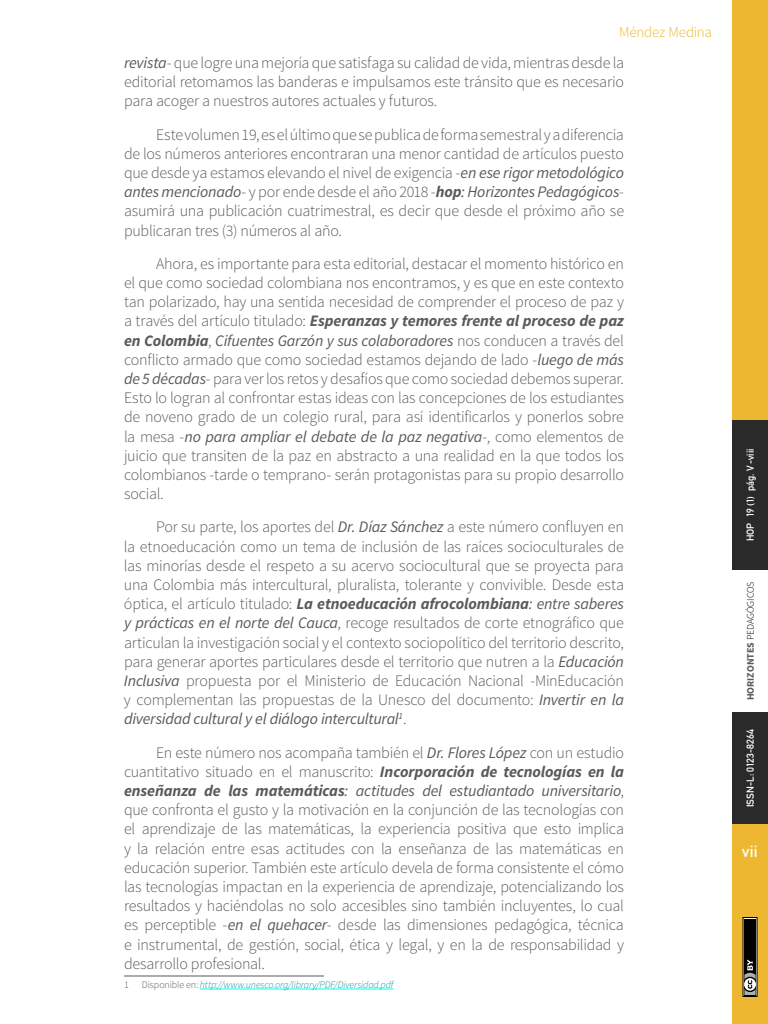
<style>
.page{position:relative;width:768px;height:1024px;background:#fff}
.page>*{position:absolute;margin:0;border:0;box-sizing:border-box;transform-origin:0 0}
.Introducción{font:300 16px/19.2px "Source Sans Pro";letter-spacing:-.015em;color:#5a5a5a;text-align:justify}
.PageNumber{font:700 16px "DIN Alternate";color:#fff}
.OffMargenInfo_TopAut{font:300 15px "Source Sans Pro";letter-spacing:-.01em;color:#eeb731}
.Footnote_text{font:italic 300 10px "Source Sans Pro";letter-spacing:-.01em;color:#09909f}
.OffMarginInfo{font:700 10px "DIN Alternate";color:#fff}
.t1{font:300 10px "Source Sans Pro";letter-spacing:-.015em;color:#000}
.Footnote_text-2{font:300 10px "Source Sans Pro";color:#5a5a5a}
.s1{font-weight:400;font-style:italic}
.s2{font-weight:700;font-style:italic}
.s3{font-style:normal;color:#5a5a5a}
.s4{font-weight:700;color:#5a5a5a}
</style>
<div class="page">
<hr style="left:124px;top:976px;width:200px;height:1px;background:#5a5a5a">
<hr style="left:200px;top:989px;width:194px;height:1px;background:#0ff">
<div style="left:732px;top:712px;width:36px;height:312px;background:#eeb731"></div>
<div style="left:732px;top:0;width:36px;height:570px;background:#eeb731"></div>
<div style="left:732px;top:420px;width:36px;height:150px;background:#2a2a2a"></div>
<div style="left:732px;top:712px;width:36px;height:112px;background:#2a2a2a"></div>
<div style="left:744px;top:919px;width:12px;height:76px;background:#000"></div>
<svg style="left:742px;top:959px;width:14px;height:38px"></svg>
<p class="OffMargenInfo_TopAut" style="left:619px;top:23px;width:94px">Méndez Medina</p>
<p class="Introducción" style="left:124px;top:53px;width:502px"><span class="s1">revista</span>- que logre una mejoría que satisfaga su calidad de vida, mientras desde la editorial retomamos las banderas e impulsamos este tránsito que es necesario para acoger a nuestros autores actuales y futuros.</p>
<p class="Introducción" style="left:124px;top:125px;width:502px;text-indent:32px">Este volumen 19, es el último que se publica de forma semestral y a diferencia de los números anteriores encontraran una menor cantidad de artículos puesto que desde ya estamos elevando el nivel de exigencia -<span class="s1">en ese rigor metodológico antes mencionado</span>- y por ende desde el año 2018 -<span class="s2">hop</span><span class="s1">: Horizontes Pedagógicos&shy;</span>asumirá una publicación cuatrimestral, es decir que desde el próximo año se publicaran tres (3) números al año.</p>
<p class="Introducción" style="left:124px;top:254px;width:502px;text-indent:32px">Ahora, es importante para esta editorial, destacar el momento histórico en el que como sociedad colombiana nos encontramos, y es que en este contexto tan polarizado, hay una sentida necesidad de comprender el proceso de paz y a través del artículo titulado: <span class="s2">Esperanzas y temores frente al proceso de paz en Colombia</span>, <span class="s1">Cifuentes Garzón y sus colaboradores</span> nos conducen a través del conflicto armado que como sociedad estamos dejando de lado -<span class="s1">luego de más de 5 décadas</span>- para ver los retos y desafíos que como sociedad debemos superar.<br>Esto lo logran al confrontar estas ideas con las concepciones de los estudiantes de noveno grado de un colegio rural, para así identificarlos y ponerlos sobre la mesa -<span class="s1">no para ampliar el debate de la paz negativa</span>-, como elementos de juicio que transiten de la paz en abstracto a una realidad en la que todos los colombianos -tarde o temprano- serán protagonistas para su propio desarrollo social.</p>
<p class="Introducción" style="left:124px;top:518px;width:502px;text-indent:32px">Por su parte, los aportes del <span class="s1">Dr. Díaz Sánchez</span> a este número confluyen en la etnoeducación como un tema de inclusión de las raíces socioculturales de las minorías desde el respeto a su acervo sociocultural que se proyecta para una Colombia más intercultural, pluralista, tolerante y convivible. Desde esta óptica, el artículo titulado: <span class="s2">La etnoeducación afrocolombiana</span><span class="s1">: entre saberes y prácticas en el norte del Cauca</span>, recoge resultados de corte etnográfico que articulan la investigación social y el contexto sociopolítico del territorio descrito, para generar aportes particulares desde el territorio que nutren a la <span class="s1">Educación Inclusiva</span> propuesta por el Ministerio de Educación Nacional -MinEducación y complementan las propuestas de la Unesco del documento: <span class="s1">Invertir en la diversidad cultural y el diálogo intercultural</span><sup>1</sup>.</p>
<p class="Introducción" style="left:124px;top:743px;width:502px;text-indent:32px">En este número nos acompaña también el <span class="s1">Dr. Flores López</span> con un estudio cuantitativo situado en el manuscrito: <span class="s2">Incorporación de tecnologías en la enseñanza de las matemáticas</span><span class="s1">: actitudes del estudiantado universitario</span>, que confronta el gusto y la motivación en la conjunción de las tecnologías con el aprendizaje de las matemáticas, la experiencia positiva que esto implica y la relación entre esas actitudes con la enseñanza de las matemáticas en educación superior. También este artículo devela de forma consistente el cómo las tecnologías impactan en la experiencia de aprendizaje, potencializando los resultados y haciéndolas no solo accesibles sino también incluyentes, lo cual es perceptible -<span class="s1">en el quehacer</span>- desde las dimensiones pedagógica, técnica e instrumental, de gestión, social, ética y legal, y en la de responsabilidad y desarrollo profesional.</p>
<p class="Footnote_text-2" style="left:124px;top:979px;width:6px">1</p>
<p class="Footnote_text" style="left:142px;top:979px;width:253px"><span class="s3">Disponible en:</span> http://www.unesco.org/library/PDF/Diversidad.pdf</p>
<p class="OffMarginInfo" style="left:743px;top:541px;width:94px;rotate:-90deg">HOP 19 (1) pág. V-viii</p>
<p class="t1" style="left:744px;top:700px;width:120px;rotate:-90deg"><span class="s4">HORIZONTES</span> PEDAGÓGICOS</p>
<p class="OffMarginInfo" style="left:743px;top:807px;width:80px;rotate:-90deg">ISSN-L: 0123-8264</p>
<p class="PageNumber" style="left:742px;top:839px;width:17px">vii</p>
</div>
